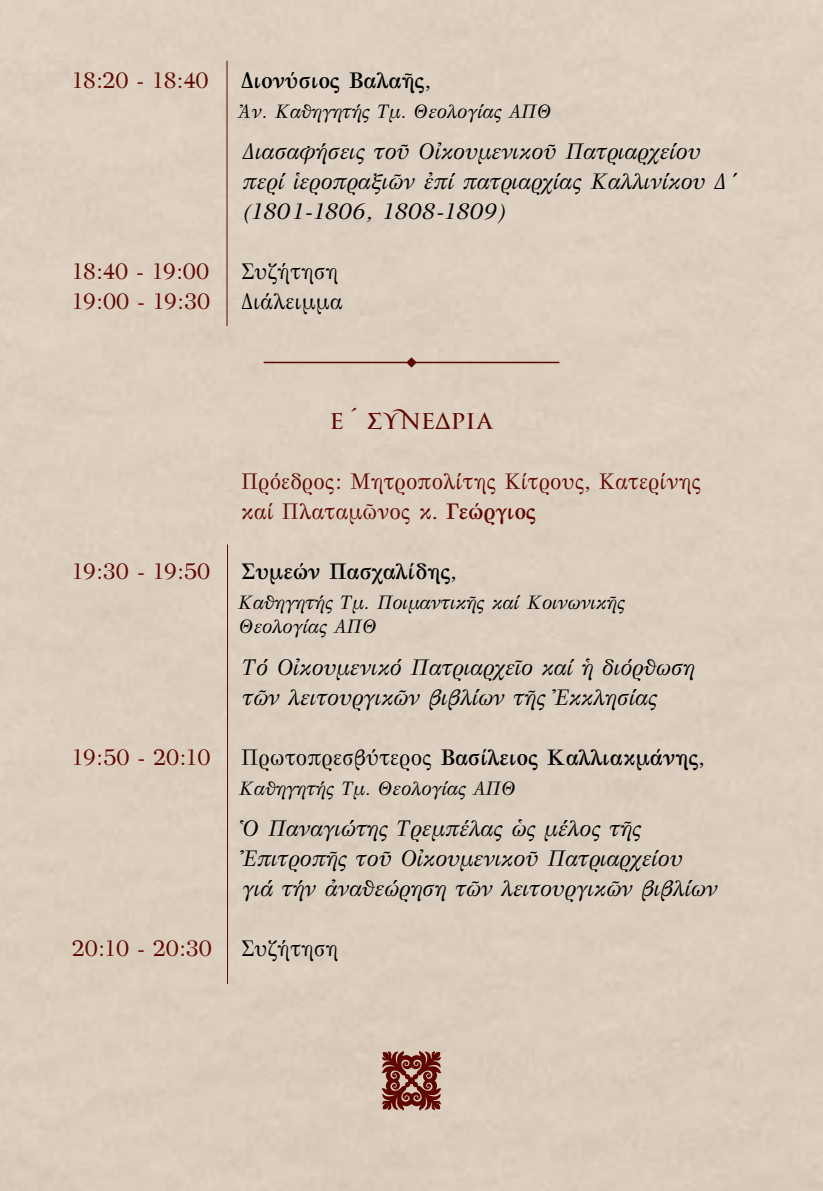
<style>
.page{position:relative;width:823px;height:1191px;background:#fff}
.page>*{position:absolute;margin:0;border:0;box-sizing:border-box;transform-origin:0 0}
.t1{font:italic 22px/30px "GFS Bodoni";color:#000}
.t2{font:22px/30px "GFS Bodoni";color:#600600}
.t3{font:700 22px "GFS Bodoni";color:#000}
.t4{font:22px "GFS Bodoni";color:#000}
.t5{font:22px "PF Monumenta Pro";color:#600600}
.t6{font:italic 19px/24.2px "GFS Bodoni";color:#000}
.s1{font-weight:400}
.s2{font-weight:700}
</style>
<div class="page">
<div style="left:0;top:0;width:822px;height:1191px;background:#dbcebe"></div>
<hr style="left:263px;top:362px;width:296px;height:1px;background:#600600">
<svg style="left:406px;top:357px;width:10px;height:11px"></svg>
<svg style="left:381px;top:1051px;width:60px;height:59px;background:#8b4d43"></svg>
<hr style="left:227px;top:544px;width:1px;height:440px;background:#600600">
<hr style="left:226px;top:61px;width:1px;height:265px;background:#600600">
<p class="t2" style="left:72px;top:63px;width:138px">18:20 - 18:40</p>
<p class="t3" style="left:241px;top:62px;width:191px">Διονύσιος Βαλαῆς<span class="s1">,</span></p>
<p class="t6" style="left:239px;top:98px;width:314px">Ἀν. Καθηγητής Τμ. Θεολογίας ΑΠΘ</p>
<p class="t1" style="left:242px;top:135px;width:497px">Διασαφήσεις τοῦ Οἰκουμενικοῦ Πατριαρχείου περί ἱεροπραξιῶν ἐπί πατριαρχίας Καλλινίκου Δ´ (1801-1806, 1808-1809)</p>
<p class="t2" style="left:72px;top:255px;width:138px">18:40 - 19:00</p>
<p class="t4" style="left:241px;top:253px;width:98px">Συζήτηση</p>
<p class="t2" style="left:72px;top:285px;width:139px">19:00 - 19:30</p>
<p class="t4" style="left:241px;top:283px;width:103px">Διάλειμμα</p>
<p class="t5" style="left:329px;top:407px;width:166px">Ε΄ Συνεδρία</p>
<p class="t2" style="left:241px;top:465px;width:461px">Πρόεδρος: Μητροπολίτης Κίτρους, Κατερίνης καί Πλαταμῶνος κ. <span class="s2">Γεώργιος</span></p>
<p class="t2" style="left:72px;top:555px;width:140px">19:30 - 19:50</p>
<p class="t3" style="left:241px;top:553px;width:217px">Συμεών Πασχαλίδης<span class="s1">,</span></p>
<p class="t6" style="left:238px;top:589px;width:388px">Καθηγητής Τμ. Ποιμαντικῆς καί Κοινωνικῆς<br>Θεολογίας ΑΠΘ</p>
<p class="t1" style="left:242px;top:651px;width:453px">Tό Οἰκουμενικό Πατριαρχεῖο καί ἡ διόρθωση τῶν λειτουργικῶν βιβλίων τῆς Ἐκκλησίας</p>
<p class="t2" style="left:72px;top:740px;width:140px">19:50 - 20:10</p>
<p class="t3" style="left:241px;top:739px;width:464px"><span class="s1">Πρωτοπρεσβύτερος</span> Βασίλειος Καλλιακμάνης<span class="s1">,</span></p>
<p class="t6" style="left:239px;top:775px;width:278px">Καθηγητής Τμ. Θεολογίας ΑΠΘ</p>
<p class="t1" style="left:242px;top:812px;width:476px">Ὁ Παναγιώτης Τρεμπέλας ὡς μέλος τῆς<br>Ἐπιτροπῆς τοῦ Οἰκουμενικοῦ Πατριαρχείου γιά τήν ἀναθεώρηση τῶν λειτουργικῶν βιβλίων</p>
<p class="t2" style="left:72px;top:932px;width:141px">20:10 - 20:30</p>
<p class="t4" style="left:241px;top:930px;width:98px">Συζήτηση</p>
</div>
